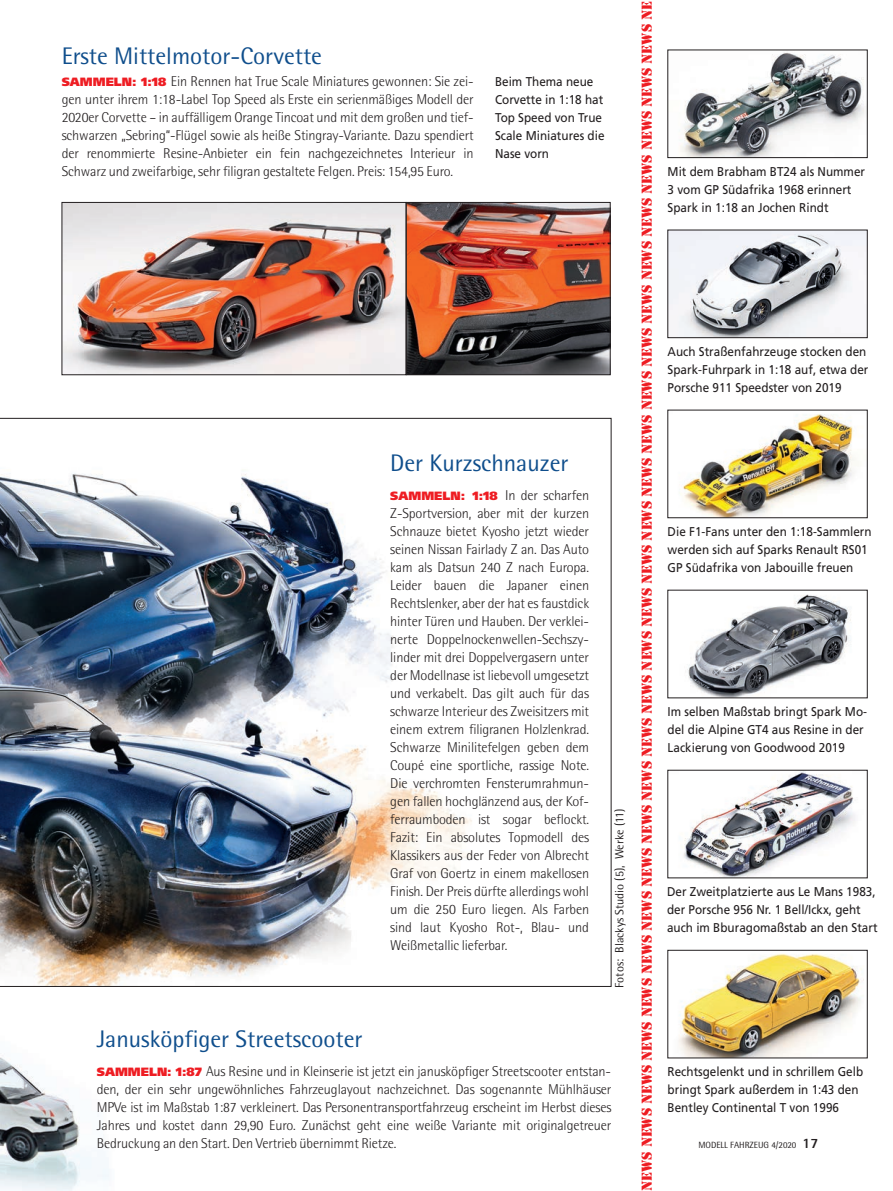
<style>
.page{position:relative;width:893px;height:1191px;background:#fff}
.page>*{position:absolute;margin:0;border:0;box-sizing:border-box;transform-origin:0 0}
.t1{font:24px "Rotis Semi Sans";color:#0f4e8c}
.t2{font:15px "Stencil";color:#ee1d23}
.t3{font:300 14.25px/18px "Rotis Semi Sans";letter-spacing:-.01em;color:#231f20;text-align:justify}
.t4{font:12.75px/18px "Frutiger";color:#231f20;scale:.92 1}
.t5{font:12px "Rotis Semi Sans";color:#231f20}
.t6{font:9px "Rotis Semi Sans";color:#231f20}
.s1{font-family:"Frutiger";font-weight:900;font-size:12px;color:#ee1d23}
.s2{font-family:"Rotis Sans Serif";font-weight:800;font-size:14.25px}
</style>
<div class="page">
<img style="left:0;top:986px;width:124px;height:205px">
<img style="left:683px;top:772px;width:172px;height:104px">
<img style="left:678px;top:953px;width:186px;height:103px">
<div style="left:668px;top:950px;width:199px;height:108px;border:1px solid #231f20"></div>
<img style="left:680px;top:414px;width:175px;height:102px">
<div style="left:668px;top:410px;width:199px;height:108px;border:1px solid #231f20"></div>
<img style="left:680px;top:52px;width:185px;height:104px">
<div style="left:668px;top:50px;width:199px;height:108px;border:1px solid #231f20"></div>
<img style="left:670px;top:232px;width:195px;height:104px">
<div style="left:668px;top:230px;width:199px;height:108px;border:1px solid #231f20"></div>
<img style="left:687px;top:594px;width:164px;height:102px">
<img style="left:0;top:418px;width:611px;height:568px">
<img style="left:64px;top:204px;width:340px;height:169px">
<div style="left:62px;top:202px;width:344px;height:173px;border:1px solid #231f20"></div>
<img style="left:408px;top:204px;width:200px;height:169px">
<div style="left:406px;top:202px;width:204px;height:173px;border:1px solid #231f20"></div>
<h1 class="t1" style="left:62px;top:48px;width:262px">Erste Mittelmotor-Corvette</h1>
<p class="t3" style="left:62px;top:73px;width:413px"><span class="s1">SAMMELN: 1:18</span> Ein Rennen hat True Scale Miniatures gewonnen: Sie zei&shy;gen unter ihrem 1:18-Label Top Speed als Erste ein serienmäßiges Modell der 2020er Corvette – in auffälligem Orange Tincoat und mit dem großen und tief&shy;schwarzen „Sebring“-Flügel sowie als heiße Stingray-Variante. Dazu spendiert der renommierte Resine-Anbieter ein fein nachgezeichnetes Interieur in Schwarz und zweifarbige, sehr filigran gestaltete Felgen. Preis: 154,95 Euro.</p>
<p class="t4" style="left:495px;top:73px;width:121px">Beim Thema neue<br>Corvette in 1:18 hat<br>Top Speed von True<br>Scale Miniatures die<br>Nase vorn</p>
<h1 class="t1" style="left:390px;top:454px;width:180px">Der Kurzschnauzer</h1>
<p class="t3" style="left:390px;top:487px;width:200px"><span class="s1">SAMMELN: 1:18</span> In der scharfen Z-Sportversion, aber mit der kurzen Schnauze bietet Kyosho jetzt wieder seinen Nissan Fairlady Z an. Das Auto kam als Datsun 240 Z nach Europa.<br>Leider bauen die Japaner einen Rechtslenker, aber der hat es faustdick hinter Türen und Hauben. Der verklei&shy;nerte Doppelnockenwellen-Sechszy&shy;linder mit drei Doppelvergasern unter der Modellnase ist liebevoll umgesetzt und verkabelt. Das gilt auch für das schwarze Interieur des Zweisitzers mit einem extrem filigranen Holzlenkrad.<br>Schwarze Minilitefelgen geben dem Coupé eine sportliche, rassige Note.<br>Die verchromten Fensterumrahmun&shy;gen fallen hochglänzend aus, der Kof&shy;ferraumboden ist sogar beflockt.<br>Fazit: Ein absolutes Topmodell des Klassikers aus der Feder von Albrecht Graf von Goertz in einem makellosen Finish. Der Preis dürfte allerdings wohl um die 250 Euro liegen. Als Farben sind laut Kyosho Rot-, Blau- und Weißmetallic lieferbar.</p>
<p class="t5" style="left:615px;top:987px;width:180px;rotate:-90deg">Fotos: Blackys Studio (5), Werke (11)</p>
<h1 class="t1" style="left:97px;top:1030px;width:267px">Janusköpfiger Streetscooter</h1>
<p class="t3" style="left:97px;top:1063px;width:516px"><span class="s1">SAMMELN: 1:87</span> Aus Resine und in Kleinserie ist jetzt ein janusköpfiger Streetscooter entstan&shy;den, der ein sehr ungewöhnliches Fahrzeuglayout nachzeichnet. Das sogenannte Mühlhäuser MPVe ist im Maßstab 1:87 verkleinert. Das Personentransportfahrzeug erscheint im Herbst dieses Jahres und kostet dann 29,90 Euro. Zunächst geht eine weiße Variante mit originalgetreuer Bedruckung an den Start. Den Vertrieb übernimmt Rietze.</p>
<p class="t2" style="left:638px;top:1190px;width:1190px;rotate:-90deg">NEWS NEWS NEWS NEWS NEWS NEWS NEWS NEWS NEWS NEWS NEWS NEWS NEWS NEWS NEWS NEWS NEWS NEWS NEWS NEWS NEWS NEWS NEWS NEWS NEWS NEWS NEWS NE</p>
<p class="t4" style="left:668px;top:163px;width:216px">Mit dem Brabham BT24 als Nummer<br>3 vom GP Südafrika 1968 erinnert<br>Spark in 1:18 an Jochen Rindt</p>
<p class="t4" style="left:668px;top:343px;width:220px">Auch Straßenfahrzeuge stocken den<br>Spark-Fuhrpark in 1:18 auf, etwa der<br>Porsche 911 Speedster von 2019</p>
<p class="t4" style="left:668px;top:523px;width:223px">Die F1-Fans unter den 1:18-Sammlern werden sich auf Sparks Renault RS01<br>GP Südafrika von Jabouille freuen</p>
<p class="t4" style="left:668px;top:703px;width:218px">Im selben Maßstab bringt Spark Mo&shy;del die Alpine GT4 aus Resine in der<br>Lackierung von Goodwood 2019</p>
<p class="t4" style="left:667px;top:883px;width:230px">Der Zweitplatzierte aus Le Mans 1983, der Porsche 956 Nr. 1 Bell/Ickx, geht auch im Bburagomaßstab an den Start</p>
<p class="t4" style="left:668px;top:1063px;width:214px">Rechtsgelenkt und in schrillem Gelb bringt Spark außerdem in 1:43 den<br>Bentley Continental T von 1996</p>
<p class="t6" style="left:698px;top:1142px;width:122px">MODELL FAHRZEUG 4/2020 <span class="s2">17</span></p>
</div>
